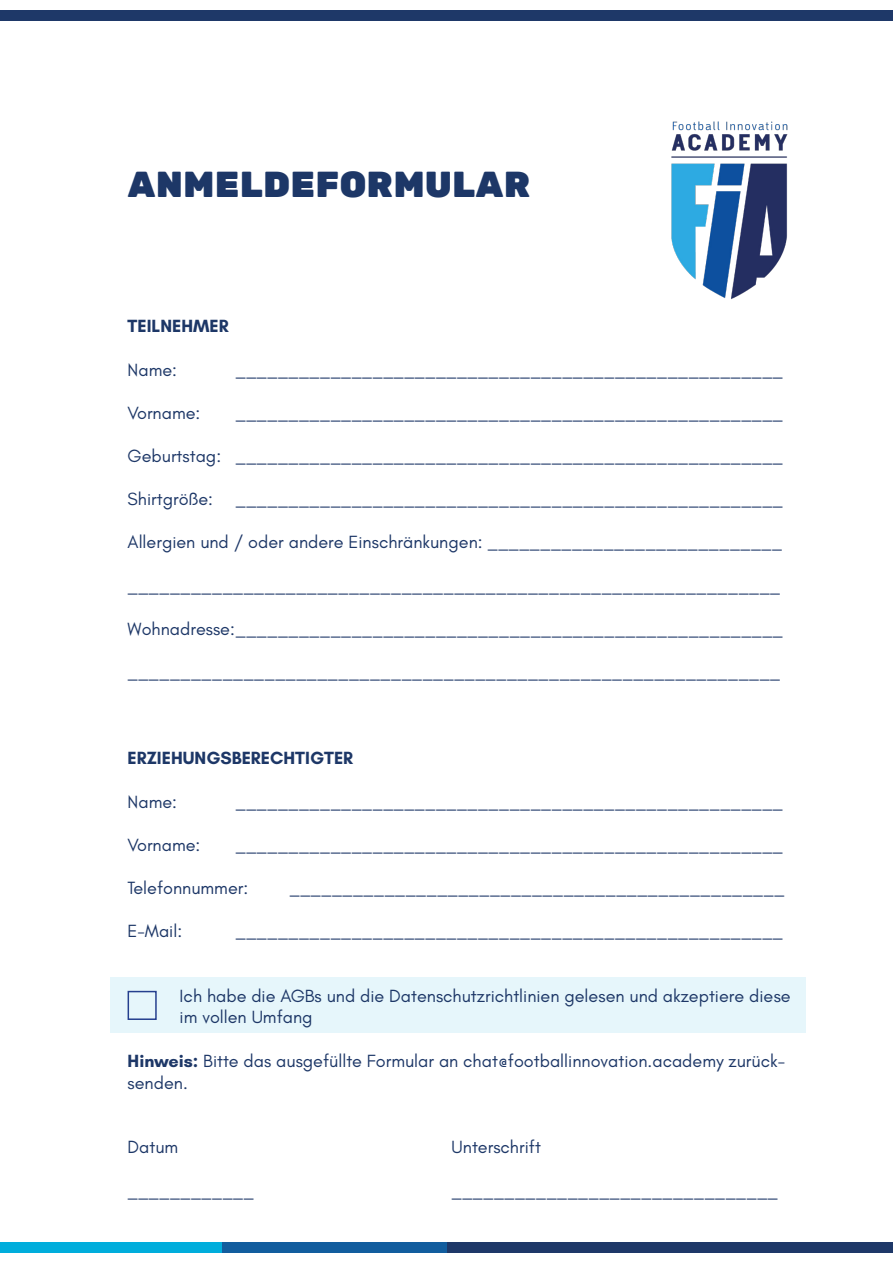
<style>
.page{position:relative;width:893px;height:1263px;background:#fff}
.page>*{position:absolute;margin:0;border:0;box-sizing:border-box;transform-origin:0 0}
.t1{font:36px "Rubik One";color:#1d3767}
.t2{font:18px/21.6px "Glacial Indifference";color:#1d3767}
.t3{font:700 18px "Glacial Indifference";color:#1d3767}
.s1{font-weight:700}
</style>
<div class="page">
<div style="left:0;top:11px;width:893px;height:10px;background:#1e3868"></div>
<div style="left:446px;top:1242px;width:447px;height:10px;background:#1e3868"></div>
<div style="left:221px;top:1242px;width:225px;height:10px;background:#125d9e"></div>
<div style="left:0;top:1242px;width:221px;height:10px;background:#00addc"></div>
<img style="left:671px;top:121px;width:117px;height:178px">
<div style="left:111px;top:978px;width:695px;height:55px;background:#e6f6fb"></div>
<div style="left:128px;top:991px;width:29px;height:29px;border:2px solid #253f8e"></div>
<p class="t1" style="left:128px;top:164px;width:404px">ANMELDEFORMULAR</p>
<p class="t3" style="left:128px;top:315px;width:103px">TEILNEHMER</p>
<p class="t2" style="left:128px;top:359px;width:51px">Name:</p>
<p class="t2" style="left:236px;top:359px;width:549px">____________________________________________________</p>
<p class="t2" style="left:128px;top:402px;width:74px">Vorname:</p>
<p class="t2" style="left:236px;top:402px;width:549px">____________________________________________________</p>
<p class="t2" style="left:128px;top:445px;width:657px">Geburtstag: ____________________________________________________</p>
<p class="t2" style="left:128px;top:489px;width:657px">Shirtgröße: ____________________________________________________</p>
<p class="t2" style="left:128px;top:532px;width:656px">Allergien und / oder andere Einschränkungen: ____________________________</p>
<p class="t2" style="left:128px;top:575px;width:654px">______________________________________________________________</p>
<p class="t2" style="left:128px;top:618px;width:657px">Wohnadresse:____________________________________________________</p>
<p class="t2" style="left:128px;top:661px;width:654px">______________________________________________________________</p>
<p class="t3" style="left:128px;top:747px;width:227px">ERZIEHUNGSBERECHTIGTER</p>
<p class="t2" style="left:128px;top:791px;width:51px">Name:</p>
<p class="t2" style="left:236px;top:791px;width:549px">____________________________________________________</p>
<p class="t2" style="left:128px;top:834px;width:74px">Vorname:</p>
<p class="t2" style="left:236px;top:834px;width:549px">____________________________________________________</p>
<p class="t2" style="left:128px;top:877px;width:122px">Telefonnummer:</p>
<p class="t2" style="left:290px;top:877px;width:496px">_______________________________________________</p>
<p class="t2" style="left:128px;top:921px;width:56px">E-Mail:</p>
<p class="t2" style="left:236px;top:921px;width:549px">____________________________________________________</p>
<p class="t2" style="left:180px;top:985px;width:613px">Ich habe die AGBs und die Datenschutzrichtlinien gelesen und akzeptiere diese im vollen Umfang</p>
<p class="t2" style="left:128px;top:1050px;width:659px"><span class="s1">Hinweis:</span> Bitte das ausgefüllte Formular an chat@footballinnovation.academy zurück&shy;senden.</p>
<p class="t2" style="left:128px;top:1137px;width:52px">Datum</p>
<p class="t2" style="left:452px;top:1137px;width:91px">Unterschrift</p>
<p class="t2" style="left:128px;top:1180px;width:128px">____________</p>
<p class="t2" style="left:452px;top:1180px;width:328px">_______________________________</p>
</div>
